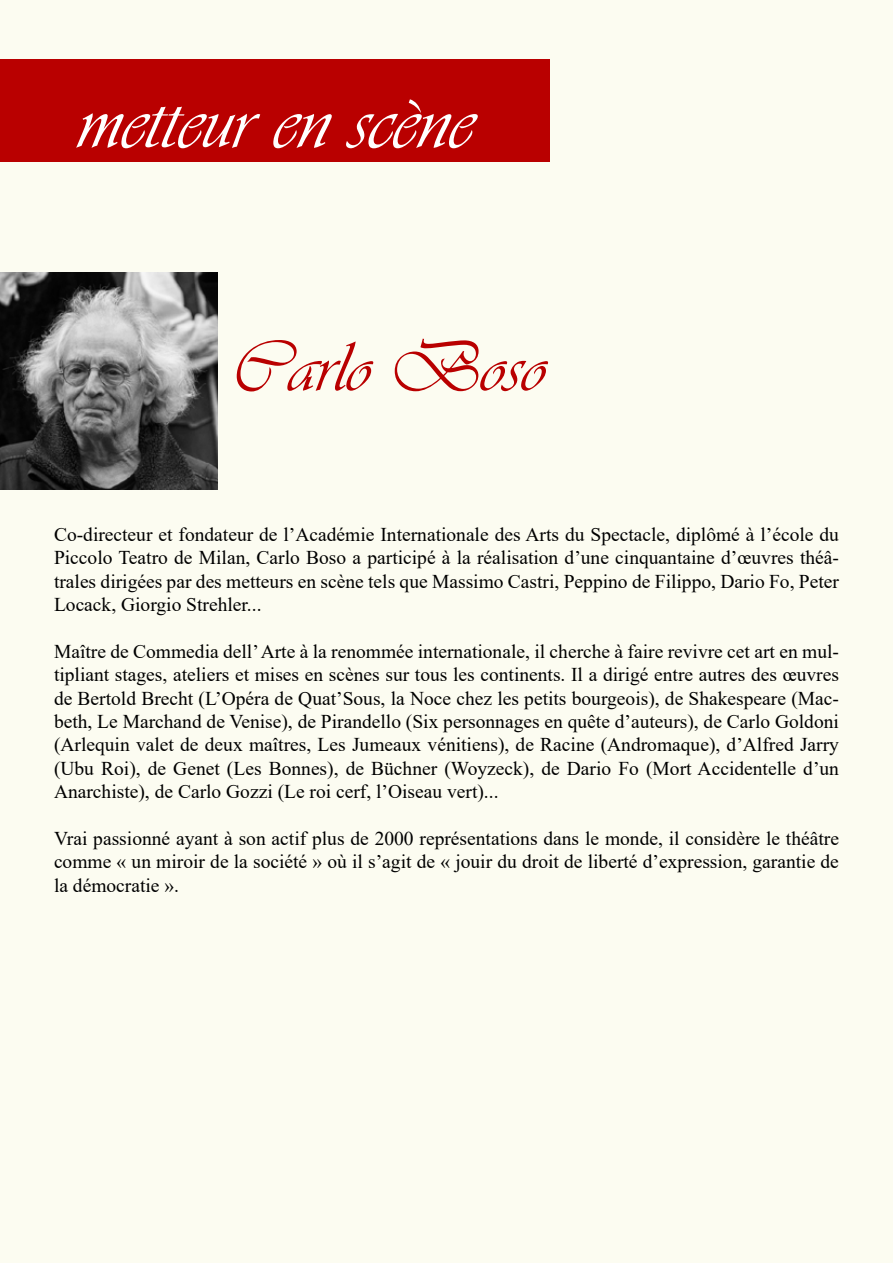
<style>
.page{position:relative;width:893px;height:1263px;background:#fcfcf1}
.page>*{position:absolute;margin:0;border:0;box-sizing:border-box;transform-origin:0 0}
.t1{font:82.5px "Vivaldii";color:#fff}
.t2{font:73.5px "Vivaldii";color:#b90000}
.t3{font:19.5px/23.4px "Times New Roman";color:#000;text-align:justify}
</style>
<div class="page">
<div style="left:0;top:60px;width:550px;height:102px;background:#b90000"></div>
<img style="left:0;top:272px;width:218px;height:218px">
<h1 class="t1" style="left:77px;top:73px;width:398px">metteur en scène</h1>
<h2 class="t2" style="left:232px;top:324px;width:315px">Carlo Boso</h2>
<p class="t3" style="left:54px;top:522px;width:786px">Co-directeur et fondateur de l’Académie Internationale des Arts du Spectacle, diplômé à l’école du Piccolo Teatro de Milan, Carlo Boso a participé à la réalisation d’une cinquantaine d’œuvres théâ&shy;trales dirigées par des metteurs en scène tels que Massimo Castri, Peppino de Filippo, Dario Fo, Peter Locack, Giorgio Strehler...</p>
<p class="t3" style="left:54px;top:639px;width:786px">Maître de Commedia dell’ Arte à la renommée internationale, il cherche à faire revivre cet art en mul&shy;tipliant stages, ateliers et mises en scènes sur tous les continents. Il a dirigé entre autres des œuvres de Bertold Brecht (L’Opéra de Quat’Sous, la Noce chez les petits bourgeois), de Shakespeare (Mac&shy;beth, Le Marchand de Venise), de Pirandello (Six personnages en quête d’auteurs), de Carlo Goldoni (Arlequin valet de deux maîtres, Les Jumeaux vénitiens), de Racine (Andromaque), d’Alfred Jarry (Ubu Roi), de Genet (Les Bonnes), de Büchner (Woyzeck), de Dario Fo (Mort Accidentelle d’un Anarchiste), de Carlo Gozzi (Le roi cerf, l’Oiseau vert)...</p>
<p class="t3" style="left:54px;top:826px;width:786px">Vrai passionné ayant à son actif plus de 2000 représentations dans le monde, il considère le théâtre comme « un miroir de la société » où il s’agit de « jouir du droit de liberté d’expression, garantie de la démocratie ».</p>
</div>
